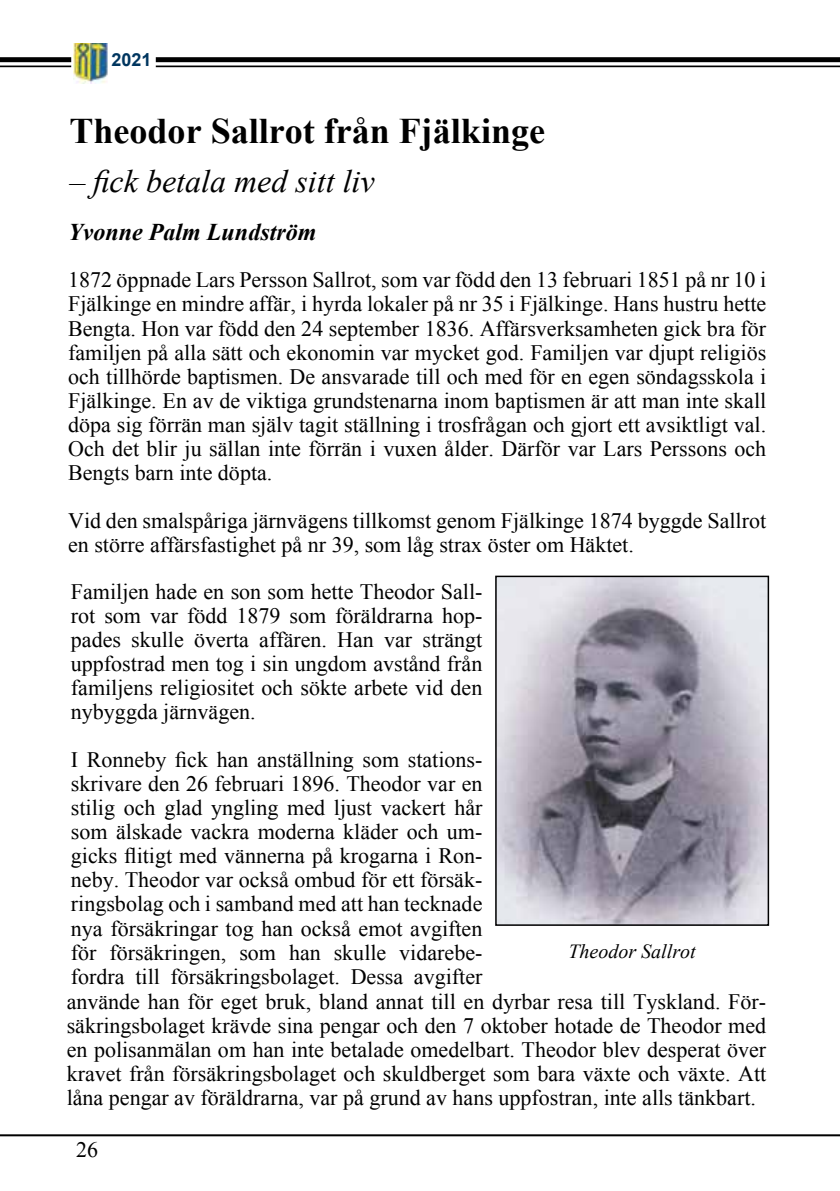
<style>
.page{position:relative;width:840px;height:1191px;background:#fff}
.page>*{position:absolute;margin:0;border:0;box-sizing:border-box;transform-origin:0 0}
.t1{font:700 36px "Times New Roman";color:#000}
.t2{font:italic 32px "Times New Roman";color:#000}
.t3{font:italic 700 24px "Times New Roman";color:#000}
.t4{font:22px/24px "Times New Roman";color:#000;text-align:justify}
.t5{font:italic 20px "Times New Roman";color:#000}
.t6{font:700 18px "Arial";color:#00365f}
</style>
<div class="page">
<div style="left:0;top:57px;width:839px;height:5px;background:#000"></div>
<hr style="left:0;top:66px;width:839px;height:1px;background:#000">
<div style="left:71px;top:50px;width:85px;height:23px;background:#fff"></div>
<hr style="left:0;top:1134px;width:839px;height:2px;background:#000">
<img style="left:498px;top:578px;width:267px;height:345px">
<div style="left:495px;top:575px;width:273px;height:351px;border:2px solid #000"></div>
<img style="left:73px;top:44px;width:34px;height:40px">
<p class="t6" style="left:111px;top:48px;width:42px">2021</p>
<h1 class="t1" style="left:69px;top:107px;width:477px">Theodor Sallrot från Fjälkinge</h1>
<h2 class="t2" style="left:69px;top:159px;width:306px">– fick betala med sitt liv</h2>
<p class="t3" style="left:68px;top:215px;width:250px">Yvonne Palm Lundström</p>
<p class="t4" style="left:68px;top:268px;width:699px">1872 öppnade Lars Persson Sallrot, som var född den 13 februari 1851 på nr 10 i Fjälkinge en mindre affär, i hyrda lokaler på nr 35 i Fjälkinge. Hans hustru hette Bengta. Hon var född den 24 september 1836. Affärsverksamheten gick bra för familjen på alla sätt och ekonomin var mycket god. Familjen var djupt religiös och tillhörde baptismen. De ansvarade till och med för en egen söndagsskola i Fjälkinge. En av de viktiga grundstenarna inom baptismen är att man inte skall döpa sig förrän man själv tagit ställning i trosfrågan och gjort ett avsiktligt val.<br>Och det blir ju sällan inte förrän i vuxen ålder. Därför var Lars Perssons och Bengts barn inte döpta.</p>
<p class="t4" style="left:68px;top:508px;width:699px">Vid den smalspåriga järnvägens tillkomst genom Fjälkinge 1874 byggde Sallrot en större affärsfastighet på nr 39, som låg strax öster om Häktet.</p>
<p class="t4" style="left:71px;top:579px;width:413px">Familjen hade en son som hette Theodor Sall&shy;rot som var född 1879 som föräldrarna hop&shy;pades skulle överta affären. Han var strängt uppfostrad men tog i sin ungdom avstånd från familjens religiositet och sökte arbete vid den nybyggda järnvägen.</p>
<p class="t4" style="left:67px;top:747px;width:700px;text-align:left">I Ronneby fick han anställning som stations-<br>skrivare den 26 februari 1896. Theodor var en<br>stilig och glad yngling med ljust vackert hår<br>som älskade vackra moderna kläder och um-<br>gicks flitigt med vännerna på krogarna i Ron-<br>neby. Theodor var också ombud för ett försäk-<br>ringsbolag och i samband med att han tecknade<br>nya försäkringar tog han också emot avgiften<br>för försäkringen, som han skulle vidarebe-<br>fordra till försäkringsbolaget. Dessa avgifter<br>använde han för eget bruk, bland annat till en dyrbar resa till Tyskland. För&shy;säkringsbolaget krävde sina pengar och den 7 oktober hotade de Theodor med en polisanmälan om han inte betalade omedelbart. Theodor blev desperat över kravet från försäkringsbolaget och skuldberget som bara växte och växte. Att låna pengar av föräldrarna, var på grund av hans uppfostran, inte alls tänkbart.</p>
<p class="t5" style="left:568px;top:937px;width:129px">Theodor Sallrot</p>
<p class="t4" style="left:76px;top:1136px;width:23px">26</p>
</div>
